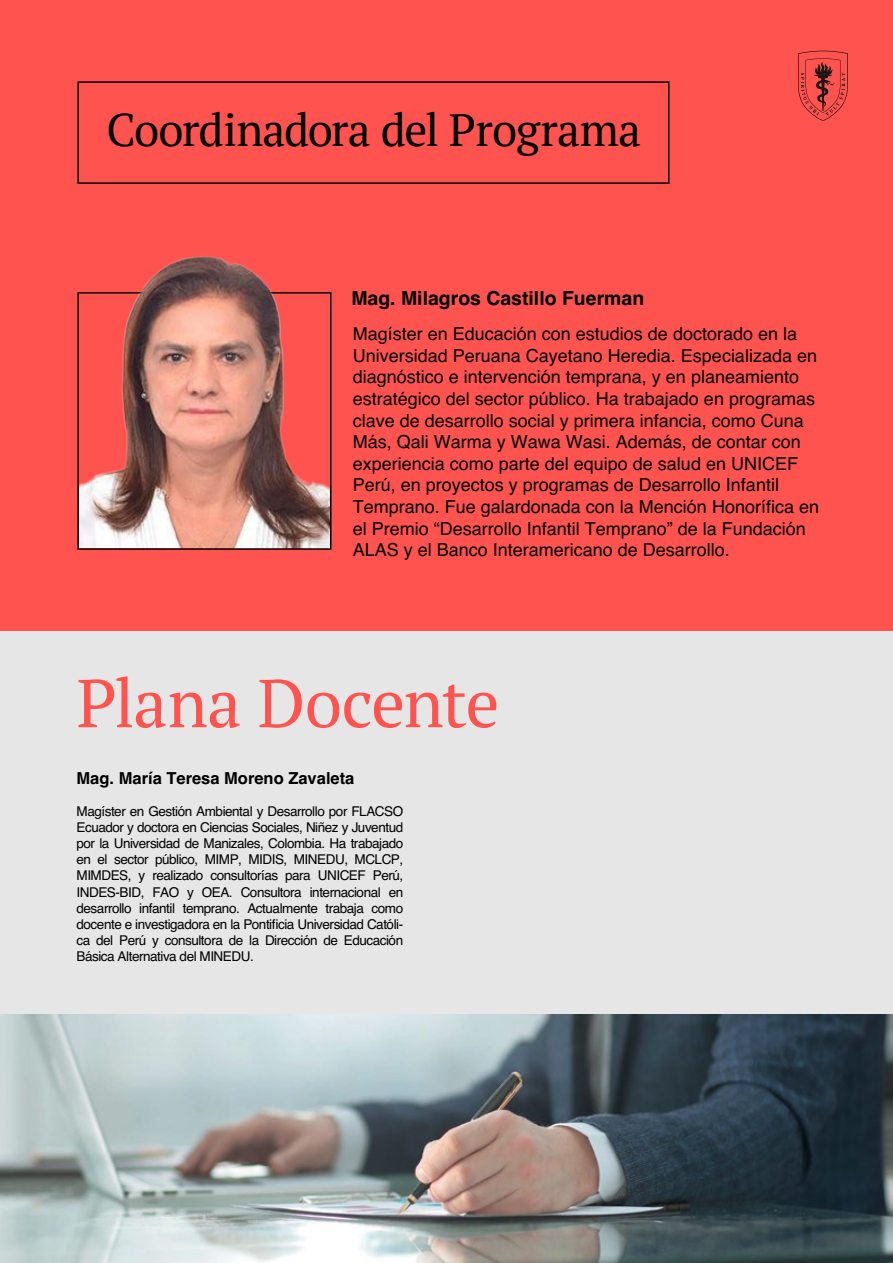
<style>
.page{position:relative;width:893px;height:1263px;background:#fff}
.page>*{position:absolute;margin:0;border:0;box-sizing:border-box;transform-origin:0 0}
.t1{font:67.5px "PT Serif";letter-spacing:-.02em;color:#ff5350}
.t2{font:45.45px "PT Serif";letter-spacing:-.02em;color:#000}
.t3{font:700 19.5px "Helvetica";color:#000}
.t4{font:18px/21.6px "Helvetica";color:#000}
.t5{font:700 16.5px "Helvetica";color:#000}
.t6{font:13.5px/16.2px "Helvetica";letter-spacing:-.035em;color:#000;text-align:justify}
</style>
<div class="page">
<div style="left:0;top:0;width:893px;height:647px;background:#ff5350"></div>
<div style="left:77px;top:81px;width:592px;height:103px;border:2px solid #000"></div>
<svg style="left:798px;top:51px;width:50px;height:70px"></svg>
<div style="left:0;top:632px;width:893px;height:631px;background:#e6e6e6"></div>
<img style="left:80px;top:337px;width:248px;height:210px">
<div style="left:77px;top:292px;width:254px;height:258px;border:2px solid #000"></div>
<img style="left:0;top:1014px;width:893px;height:249px">
<img style="left:114px;top:256px;width:177px;height:81px">
<h2 class="t2" style="left:106px;top:100px;width:536px">Coordinadora del Programa</h2>
<p class="t3" style="left:351px;top:282px;width:294px">Mag. Milagros Castillo Fuerman</p>
<p class="t4" style="left:353px;top:324px;width:468px">Magíster en Educación con estudios de doctorado en la Universidad Peruana Cayetano Heredia. Especializada en diagnóstico e intervención temprana, y en planeamiento estratégico del sector público. Ha trabajado en programas clave de desarrollo social y primera infancia, como Cuna Más, Qali Warma y Wawa Wasi. Además, de contar con experiencia como parte del equipo de salud en UNICEF Perú, en proyectos y programas de Desarrollo Infantil Temprano. Fue galardonada con la Mención Honorífica en el Premio “Desarrollo Infantil Temprano” de la Fundación ALAS y el Banco Interamericano de Desarrollo.</p>
<h1 class="t1" style="left:77px;top:659px;width:424px">Plana Docente</h1>
<p class="t5" style="left:77px;top:765px;width:279px">Mag. María Teresa Moreno Zavaleta</p>
<p class="t6" style="left:77px;top:803px;width:328px">Magíster en Gestión Ambiental y Desarrollo por FLACSO Ecuador y doctora en Ciencias Sociales, Niñez y Juventud por la Universidad de Manizales, Colombia. Ha trabajado en el sector público, MIMP, MIDIS, MINEDU, MCLCP, MIMDES, y realizado consultorías para UNICEF Perú, INDES-BID, FAO y OEA. Consultora internacional en desarrollo infantil temprano. Actualmente trabaja como docente e investigadora en la Pontificia Universidad Católi&shy;ca del Perú y consultora de la Dirección de Educación Básica Alternativa del MINEDU.</p>
</div>
